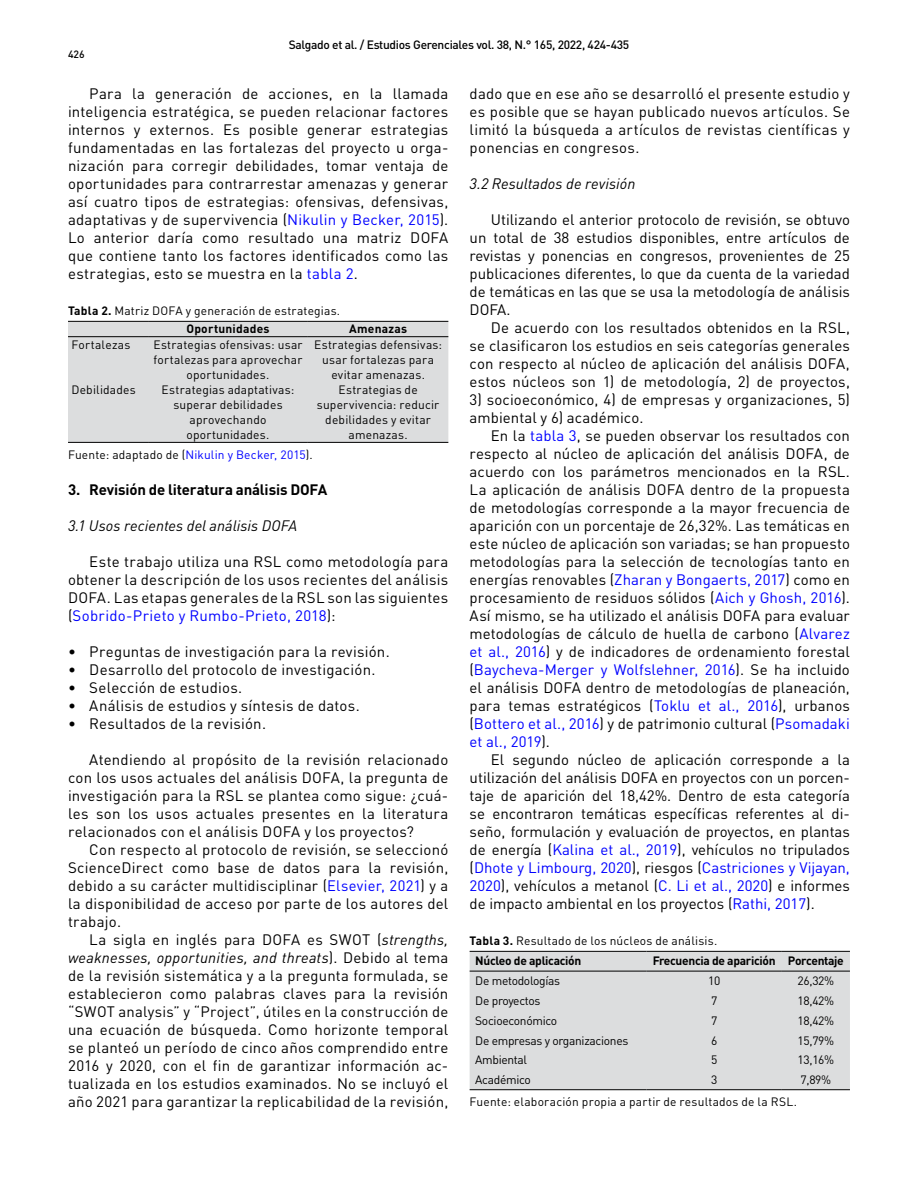
<style>
.page{position:relative;width:918px;height:1188px;background:#fff}
.page>*{position:absolute;margin:0;border:0;box-sizing:border-box;transform-origin:0 0}
.t1{font:15px/18px "DIN Pro";letter-spacing:.015em;color:#000;text-align:justify}
.t2{font:italic 15px "DIN Pro";letter-spacing:.005em;color:#000}
.t3{font:700 15px "DIN Pro";letter-spacing:-.01em;color:#000}
.t4{font:12px/15px "DIN Pro";letter-spacing:.015em;color:#000;text-align:center}
.t5{font:12px "DIN Pro";letter-spacing:-.025em;color:#000}
.t6{font:500 12px "DIN Pro";letter-spacing:-.025em;color:#000}
.t7{font:700 12px "DIN Pro";letter-spacing:-.025em;color:#000}
.t8{font:700 12px "DIN Pro";letter-spacing:.02em;color:#000}
.t9{font:500 10.5px "DIN Pro";color:#000}
.s1{color:#00f}
.s2{font-weight:700}
.s3{font-style:italic}
</style>
<div class="page">
<div style="left:68px;top:322px;width:380px;height:120px;background:#dcddde"></div>
<hr style="left:68px;top:442px;width:80px;height:1px;background:#000">
<hr style="left:148px;top:442px;width:160px;height:1px;background:#000">
<hr style="left:308px;top:442px;width:140px;height:1px;background:#000">
<hr style="left:68px;top:321px;width:80px;height:1px;background:#000">
<hr style="left:148px;top:321px;width:160px;height:1px;background:#000">
<hr style="left:308px;top:321px;width:140px;height:1px;background:#000">
<hr style="left:68px;top:336px;width:80px;height:1px;background:#000">
<hr style="left:148px;top:336px;width:160px;height:1px;background:#000">
<hr style="left:308px;top:336px;width:140px;height:1px;background:#000">
<div style="left:470px;top:952px;width:380px;height:137px;background:#dcddde"></div>
<hr style="left:470px;top:1089px;width:177px;height:1px;background:#000">
<hr style="left:647px;top:1089px;width:135px;height:1px;background:#000">
<hr style="left:782px;top:1089px;width:68px;height:1px;background:#000">
<hr style="left:470px;top:951px;width:177px;height:1px;background:#000">
<hr style="left:647px;top:951px;width:135px;height:1px;background:#000">
<hr style="left:782px;top:951px;width:68px;height:1px;background:#000">
<hr style="left:470px;top:971px;width:177px;height:1px;background:#000">
<hr style="left:647px;top:971px;width:135px;height:1px;background:#000">
<hr style="left:782px;top:971px;width:68px;height:1px;background:#000">
<p class="t6" style="left:289px;top:35px;width:342px">Salgado et al. / Estudios Gerenciales vol. 38, N.° 165, 2022, 424-435</p>
<p class="t9" style="left:68px;top:46px;width:18px">426</p>
<p class="t1" style="left:68px;top:83px;width:382px;text-indent:21px">Para la generación de acciones, en la llamada inteligencia estratégica, se pueden relacionar factores internos y externos. Es posible generar estrategias fundamentadas en las fortalezas del proyecto u orga&shy;nización para corregir debilidades, tomar ventaja de oportunidades para contrarrestar amenazas y generar así cuatro tipos de estrategias: ofensivas, defensivas, adaptativas y de supervivencia (<span class="s1">Nikulin y Becker, 2015</span>).<br>Lo anterior daría como resultado una matriz DOFA que contiene tanto los factores identificados como las estrategias, esto se muestra en la <span class="s1">tabla 2</span>.</p>
<p class="t4" style="left:186px;top:300px;width:155px;line-height:18.3px;text-align:left;text-indent:-118px"><span class="s2">Tabla 2.</span> Matriz DOFA y generación de estrategias.<br><span class="s2">Oportunidades</span></p>
<p class="t1" style="left:470px;top:83px;width:382px">dado que en ese año se desarrolló el presente estudio y es posible que se hayan publicado nuevos artículos. Se limitó la búsqueda a artículos de revistas científicas y ponencias en congresos.</p>
<p class="t2" style="left:470px;top:172px;width:167px">3.2 Resultados de revisión</p>
<p class="t1" style="left:470px;top:209px;width:382px;text-indent:21px">Utilizando el anterior protocolo de revisión, se obtuvo un total de 38 estudios disponibles, entre artículos de revistas y ponencias en congresos, provenientes de 25 publicaciones diferentes, lo que da cuenta de la variedad de temáticas en las que se usa la metodología de análisis DOFA.</p>
<p class="t1" style="left:470px;top:317px;width:382px;text-indent:21px">De acuerdo con los resultados obtenidos en la RSL, se clasificaron los estudios en seis categorías generales con respecto al núcleo de aplicación del análisis DOFA, estos núcleos son 1) de metodología, 2) de proyectos,</p>
<p class="t1" style="left:470px;top:389px;width:382px">3) socioeconómico, 4) de empresas y organizaciones, 5) ambiental y 6) académico.</p>
<p class="t1" style="left:470px;top:425px;width:382px;text-indent:21px">En la <span class="s1">tabla 3</span>, se pueden observar los resultados con respecto al núcleo de aplicación del análisis DOFA, de acuerdo con los parámetros mencionados en la RSL.<br>La aplicación de análisis DOFA dentro de la propuesta de metodologías corresponde a la mayor frecuencia de aparición con un porcentaje de 26,32%. Las temáticas en este núcleo de aplicación son variadas; se han propuesto metodologías para la selección de tecnologías tanto en energías renovables (<span class="s1">Zharan y Bongaerts, 2017</span>) como en procesamiento de residuos sólidos (<span class="s1">Aich y Ghosh, 2016</span>).<br>Así mismo, se ha utilizado el análisis DOFA para evaluar metodologías de cálculo de huella de carbono (<span class="s1">Alvarez et al., 2016</span>) y de indicadores de ordenamiento forestal (<span class="s1">Baycheva-Merger y Wolfslehner, 2016</span>). Se ha incluido el análisis DOFA dentro de metodologías de planeación, para temas estratégicos (<span class="s1">Toklu et al., 2016</span>), urbanos (<span class="s1">Bottero et al., 2016</span>) y de patrimonio cultural (<span class="s1">Psomadaki et al., 2019</span>).</p>
<p class="t1" style="left:470px;top:749px;width:382px;text-indent:21px">El segundo núcleo de aplicación corresponde a la utilización del análisis DOFA en proyectos con un porcen&shy;taje de aparición del 18,42%. Dentro de esta categoría se encontraron temáticas específicas referentes al di&shy;seño, formulación y evaluación de proyectos, en plantas de energía (<span class="s1">Kalina et al., 2019</span>), vehículos no tripulados (<span class="s1">Dhote y Limbourg, 2020</span>), riesgos (<span class="s1">Castriciones y Vijayan, 2020</span>), vehículos a metanol (<span class="s1">C. Li et al., 2020</span>) e informes de impacto ambiental en los proyectos (<span class="s1">Rathi, 2017</span>).</p>
<p class="t4" style="left:475px;top:929px;width:244px;line-height:20.5px;text-align:left;text-indent:-6px"><span class="s2">Tabla 3.</span> Resultado de los núcleos de análisis.<br><span class="s2">Núcleo de aplicación</span></p>
<p class="t8" style="left:349px;top:319px;width:60px">Amenazas</p>
<p class="t4" style="left:71px;top:336px;width:60px">Fortalezas</p>
<p class="t4" style="left:153px;top:336px;width:151px">Estrategias ofensivas: usar fortalezas para aprovechar oportunidades.</p>
<p class="t4" style="left:314px;top:336px;width:130px">Estrategias defensivas: usar fortalezas para evitar amenazas.</p>
<p class="t4" style="left:71px;top:381px;width:66px">Debilidades</p>
<p class="t4" style="left:162px;top:381px;width:134px">Estrategias adaptativas: superar debilidades aprovechando oportunidades.</p>
<p class="t4" style="left:317px;top:381px;width:124px">Estrategias de supervivencia: reducir debilidades y evitar amenazas.</p>
<p class="t4" style="left:68px;top:446px;width:246px">Fuente: adaptado de (<span class="s1">Nikulin y Becker, 2015</span>).</p>
<p class="t3" style="left:68px;top:477px;width:261px">3. Revisión de literatura análisis DOFA</p>
<p class="t2" style="left:68px;top:514px;width:231px">3.1 Usos recientes del análisis DOFA</p>
<p class="t1" style="left:68px;top:551px;width:382px;text-indent:21px">Este trabajo utiliza una RSL como metodología para obtener la descripción de los usos recientes del análisis DOFA. Las etapas generales de la RSL son las siguientes (<span class="s1">Sobrido-Prieto y Rumbo-Prieto, 2018</span>):</p>
<p class="t1" style="left:68px;top:641px;width:323px">• Preguntas de investigación para la revisión.</p>
<p class="t1" style="left:68px;top:659px;width:309px">• Desarrollo del protocolo de investigación.</p>
<p class="t1" style="left:68px;top:677px;width:176px">• Selección de estudios.</p>
<p class="t1" style="left:68px;top:695px;width:293px">• Análisis de estudios y síntesis de datos.</p>
<p class="t1" style="left:68px;top:713px;width:200px">• Resultados de la revisión.</p>
<p class="t1" style="left:68px;top:749px;width:382px;text-indent:21px">Atendiendo al propósito de la revisión relacionado con los usos actuales del análisis DOFA, la pregunta de investigación para la RSL se plantea como sigue: ¿cuá&shy;les son los usos actuales presentes en la literatura relacionados con el análisis DOFA y los proyectos?</p>
<p class="t1" style="left:68px;top:839px;width:382px;text-indent:21px">Con respecto al protocolo de revisión, se seleccionó ScienceDirect como base de datos para la revisión, debido a su carácter multidisciplinar (<span class="s1">Elsevier, 2021</span>) y a la disponibilidad de acceso por parte de los autores del trabajo.</p>
<p class="t1" style="left:68px;top:929px;width:382px;text-indent:21px">La sigla en inglés para DOFA es SWOT (<span class="s3">strengths, weaknesses, opportunities, and threats</span>). Debido al tema de la revisión sistemática y a la pregunta formulada, se establecieron como palabras claves para la revisión “SWOT analysis” y “Project”, útiles en la construcción de una ecuación de búsqueda. Como horizonte temporal se planteó un período de cinco años comprendido entre 2016 y 2020, con el fin de garantizar información ac&shy;tualizada en los estudios examinados. No se incluyó el año 2021 para garantizar la replicabilidad de la revisión,</p>
<p class="t7" style="left:653px;top:951px;width:193px">Frecuencia de aparición Porcentaje</p>
<p class="t5" style="left:475px;top:971px;width:86px">De metodologías</p>
<p class="t4" style="left:708px;top:972px;width:14px">10</p>
<p class="t4" style="left:798px;top:972px;width:38px">26,32%</p>
<p class="t5" style="left:475px;top:991px;width:67px">De proyectos</p>
<p class="t4" style="left:711px;top:992px;width:8px">7</p>
<p class="t4" style="left:798px;top:992px;width:38px">18,42%</p>
<p class="t5" style="left:475px;top:1011px;width:83px">Socioeconómico</p>
<p class="t4" style="left:711px;top:1012px;width:8px">7</p>
<p class="t4" style="left:798px;top:1012px;width:38px">18,42%</p>
<p class="t5" style="left:475px;top:1031px;width:155px">De empresas y organizaciones</p>
<p class="t4" style="left:711px;top:1032px;width:8px">6</p>
<p class="t4" style="left:798px;top:1032px;width:38px">15,79%</p>
<p class="t5" style="left:475px;top:1051px;width:53px">Ambiental</p>
<p class="t4" style="left:711px;top:1051px;width:8px">5</p>
<p class="t4" style="left:798px;top:1051px;width:38px">13,16%</p>
<p class="t5" style="left:475px;top:1070px;width:57px">Académico</p>
<p class="t4" style="left:711px;top:1071px;width:8px">3</p>
<p class="t4" style="left:801px;top:1071px;width:32px">7,89%</p>
<p class="t4" style="left:470px;top:1093px;width:329px">Fuente: elaboración propia a partir de resultados de la RSL.</p>
</div>
